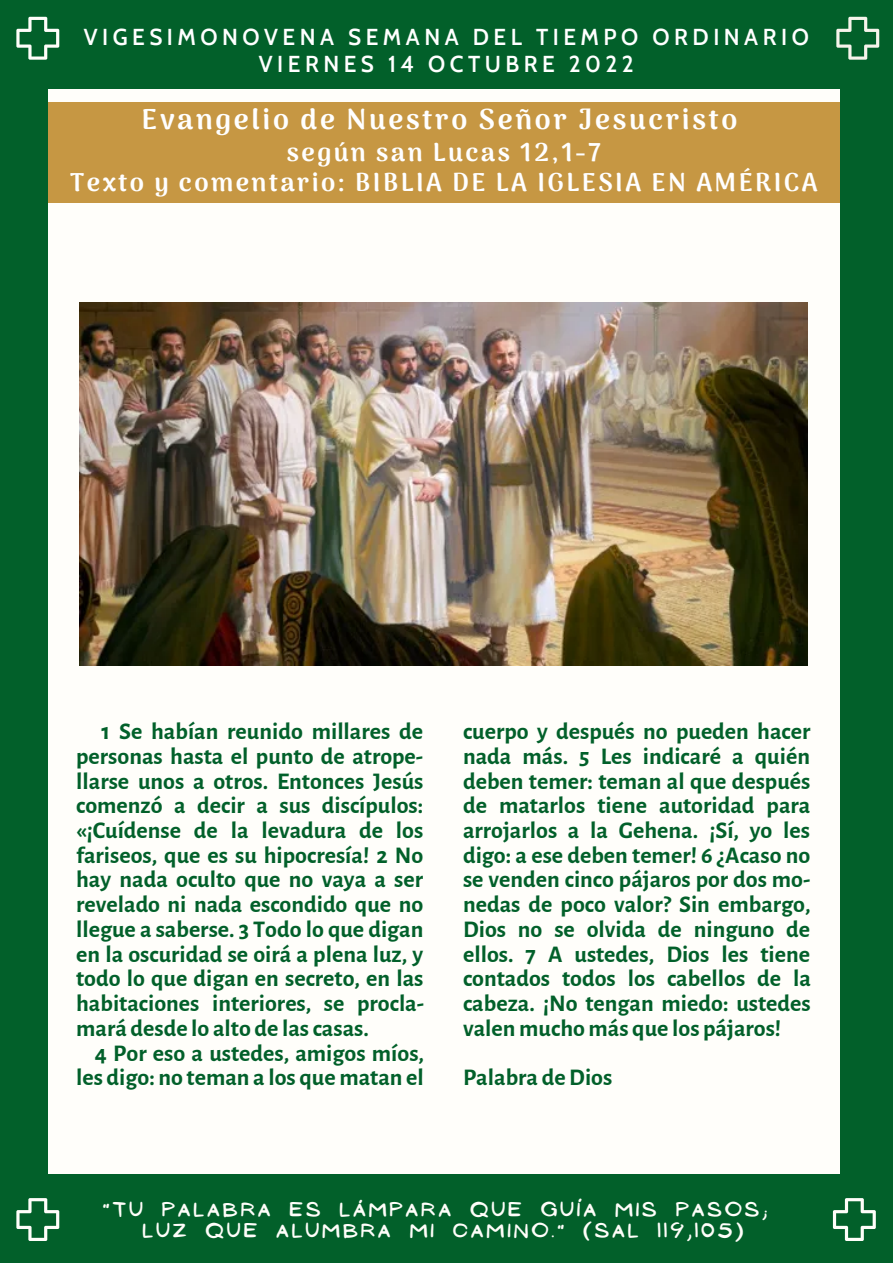
<style>
.page{position:relative;width:893px;height:1264px;background:#fff}
.page>*{position:absolute;margin:0;border:0;box-sizing:border-box;transform-origin:0 0}
.t1{font:900 28.5px "Arima Madurai";letter-spacing:.095em;color:#fff}
.t2{font:900 25.5px/29.2px "Arima Madurai";letter-spacing:.095em;color:#fff;text-align:center}
.t3{font:700 24px/24.8px "Alegreya Sans";color:#02602a;text-align:justify}
.t4{font:600 22.5px/27px "Cabin";letter-spacing:.2em;color:#fff;text-align:center}
.t5{font:17.85px/21.3px "NF Ananias Bold";letter-spacing:.2em;color:#fffefa}
</style>
<div class="page">
<div style="left:0;top:0;width:892px;height:1262px;background:#02602a"></div>
<div style="left:48px;top:89px;width:792px;height:1084px;background:#fffefa"></div>
<div style="left:48px;top:102px;width:792px;height:100px;background:#c69743"></div>
<svg style="left:16px;top:17px;width:43px;height:43px"></svg>
<svg style="left:832px;top:1198px;width:43px;height:42px"></svg>
<svg style="left:16px;top:1198px;width:43px;height:42px"></svg>
<svg style="left:836px;top:17px;width:43px;height:43px"></svg>
<img style="left:80px;top:302px;width:727px;height:363px">
<p class="t4" style="left:84px;top:23px;width:726px">VIGESIMONOVENA SEMANA DEL TIEMPO ORDINARIO<br>VIERNES 14 OCTUBRE 2022</p>
<p class="t1" style="left:142px;top:102px;width:597px">Evangelio de Nuestro Señor Jesucristo</p>
<p class="t2" style="left:70px;top:138px;width:749px">según san Lucas 12,1-7<br>Texto y comentario: BIBLIA DE LA IGLESIA EN AMÉRICA</p>
<p class="t3" style="left:76px;top:719px;width:349px;text-indent:25px">1 Se habían reunido millares de personas hasta el punto de atrope&shy;llarse unos a otros. Entonces Jesús comenzó a decir a sus discípulos: «¡Cuídense de la levadura de los fariseos, que es su hipocresía! 2 No hay nada oculto que no vaya a ser revelado ni nada escondido que no llegue a saberse. 3 Todo lo que digan en la oscuridad se oirá a plena luz, y todo lo que digan en secreto, en las habitaciones interiores, se procla&shy;mará desde lo alto de lascasas.</p>
<p class="t3" style="left:76px;top:1041px;width:349px;text-align:right">4 Por eso a ustedes, amigos míos, les digo: no teman a los que matan el</p>
<p class="t3" style="left:463px;top:719px;width:349px">cuerpo y después no pueden hacer nada más. 5 Les indicaré a quién deben temer: teman al que después de matarlos tiene autoridad para arrojarlos a la Gehena. ¡Sí, yo les digo: a ese deben temer! 6 ¿Acaso no se venden cinco pájaros por dos mo&shy;nedas de poco valor? Sin embargo, Dios no se olvida de ninguno de ellos. 7 A ustedes, Dios les tiene contados todos los cabellos de la cabeza. ¡No tengan miedo: ustedes valen mucho más que los pájaros!</p>
<p class="t3" style="left:463px;top:1065px;width:151px">Palabra deDios</p>
<p class="t5" style="left:143px;top:1198px;width:625px;text-indent:-40px">"TU PALABRA ES LÁMPARA QUE GUÍA MIS PASOS;<br>LUZ QUE ALUMBRA MI CAMINO." (SAL 119,105)</p>
</div>
